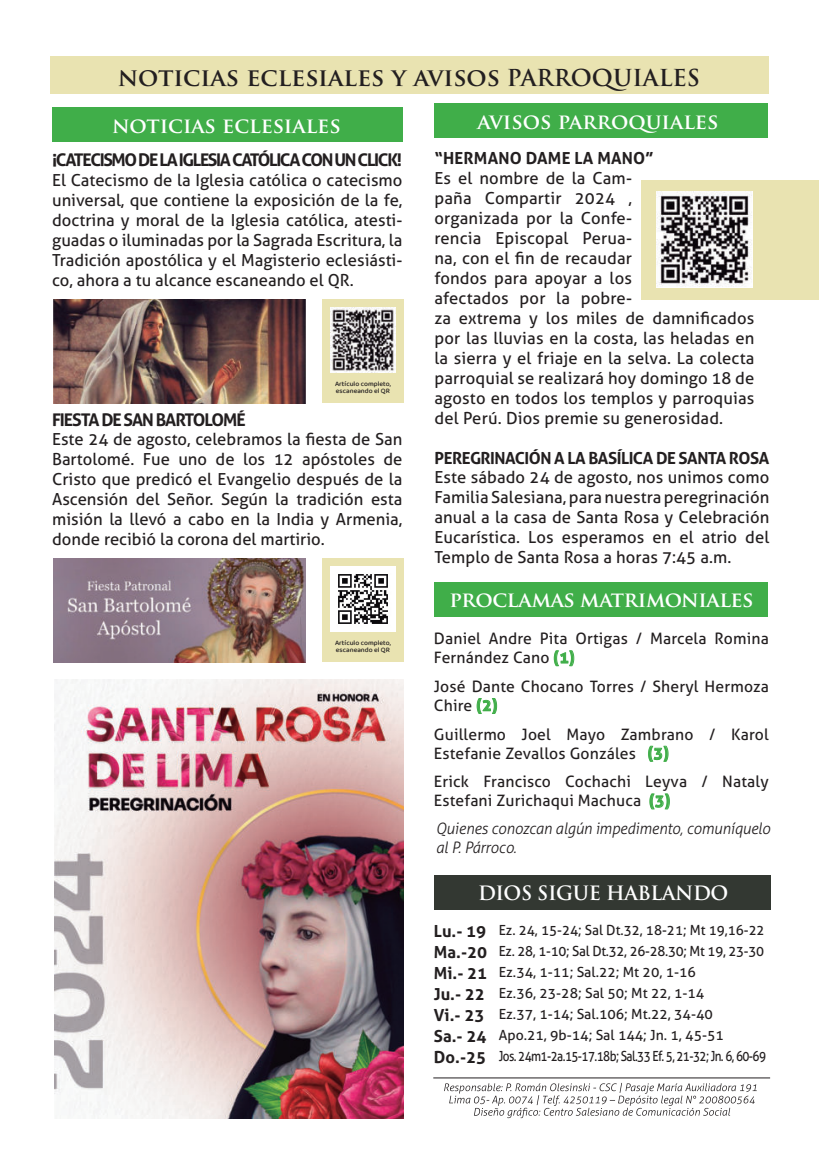
<style>
.page{position:relative;width:819px;height:1161px;background:#fff}
.page>*{position:absolute;margin:0;border:0;box-sizing:border-box;transform-origin:0 0}
.t1{font:700 24.5px "Trajan Pro";color:#231f20}
.t2{font:700 21px "Trajan Pro";letter-spacing:-.01em;color:#fff}
.t3{font:700 19.25px "Trajan Pro";letter-spacing:-.02em;color:#fff}
.t4{font:700 17.5px "Aller";letter-spacing:-.08em;color:#231f20}
.t5{font:700 17.5px "Aller";letter-spacing:-.06em;color:#231f20}
.t6{font:16.62px/19.9px "Aller";letter-spacing:.01em;color:#231f20;text-align:justify}
.t7{font:700 16.62px/21px "Aller";color:#231f20}
.t8{font:700 16.62px "Aller";letter-spacing:-.03em;color:#231f20}
.t9{font:700 16.62px "Aller";letter-spacing:.01em;color:#231f20}
.t10{font:15.75px/18.9px "Aller";letter-spacing:.01em;color:#231f20}
.t11{font:italic 300 15.75px/18.9px "Aller";letter-spacing:-.01em;color:#231f20;scale:.96 1}
.t12{font:14px/21px "Aller";color:#231f20;scale:.96 1}
.t13{font:7px/7px "Baloo Bhaijaan 2";color:#231f20}
.s1{font-size:22.75px}
.s2{font-weight:700;color:#40ae49}
</style>
<div class="page">
<hr style="left:433px;top:1077px;width:337px;height:1px;background:#231f20">
<svg style="left:444px;top:1083px;width:312px;height:35px"></svg>
<div style="left:50px;top:56px;width:718px;height:38px;background:#e9e3b1"></div>
<div style="left:434px;top:103px;width:333px;height:35px;background:#40ae49"></div>
<div style="left:434px;top:581px;width:333px;height:35px;background:#40ae49"></div>
<div style="left:434px;top:875px;width:336px;height:35px;background:#333832"></div>
<div style="left:52px;top:107px;width:350px;height:35px;background:#40ae49"></div>
<img style="left:53px;top:299px;width:252px;height:104px">
<img style="left:53px;top:558px;width:252px;height:104px">
<img style="left:55px;top:680px;width:348px;height:438px">
<div style="left:322px;top:299px;width:81px;height:104px;background:#e9e3b1"></div>
<div style="left:642px;top:180px;width:177px;height:119px;background:#e9e3b1"></div>
<div style="left:322px;top:558px;width:81px;height:104px;background:#e9e3b1"></div>
<img style="left:330px;top:308px;width:65px;height:64px">
<img style="left:656px;top:192px;width:96px;height:96px">
<img style="left:330px;top:567px;width:65px;height:64px">
<h1 class="t1" style="left:118px;top:67px;width:583px">noticias eclesiales y avisos <span class="s1">PARROQUIALES</span></h1>
<p class="t2" style="left:477px;top:112px;width:242px">avisos parroquiales</p>
<p class="t2" style="left:112px;top:116px;width:230px">noticias eclesiales</p>
<p class="t4" style="left:52px;top:150px;width:351px">¡CATECISMO DE LA IGLESIA CATÓLICA CON UN CLICK!</p>
<p class="t6" style="left:52px;top:171px;width:352px">El Catecismo de la Iglesia católica o catecismo universal, que contiene la exposición de la fe, doctrina y moral de la Iglesia católica, atesti&shy;guadas o iluminadas por la Sagrada Escritura, la Tradición apostólica y el Magisterio eclesiásti&shy;co, ahora a tu alcance escaneando el QR.</p>
<p class="t13" style="left:335px;top:381px;width:57px">Artículo completo, escaneando el QR</p>
<p class="t5" style="left:52px;top:409px;width:195px">FIESTA DE SAN BARTOLOMÉ</p>
<p class="t6" style="left:52px;top:429px;width:352px">Este 24 de agosto, celebramos la fiesta de San Bartolomé. Fue uno de los 12 apóstoles de Cristo que predicó el Evangelio después de la Ascensión del Señor. Según la tradición esta misión la llevó a cabo en la India y Armenia, donde recibió la corona del martirio.</p>
<p class="t13" style="left:335px;top:640px;width:57px">Artículo completo, escaneando el QR</p>
<p class="t9" style="left:434px;top:149px;width:221px">“HERMANO DAME LA MANO”</p>
<p class="t6" style="left:434px;top:169px;width:321px;text-align:left">Es el nombre de la Cam-<br>paña Compartir 2024 ,<br>organizada por la Confe-<br>rencia Episcopal Perua-<br>na, con el fin de recaudar<br>fondos para apoyar a los<br>afectados por la pobre-<br>za extrema y los miles de damnificados por las lluvias en la costa, las heladas en la sierra y el friaje en la selva. La colecta parroquial se realizará hoy domingo 18 de agosto en todos los templos y parroquias del Perú. Dios premie su generosidad.</p>
<p class="t8" style="left:434px;top:448px;width:336px">PEREGRINACIÓN A LA BASÍLICA DE SANTA ROSA</p>
<p class="t6" style="left:434px;top:468px;width:336px">Este sábado 24 de agosto, nos unimos como Familia Salesiana, para nuestra peregrinación anual a la casa de Santa Rosa y Celebración Eucarística. Los esperamos en el atrio del Templo de Santa Rosa a horas 7:45 a.m.</p>
<p class="t2" style="left:449px;top:591px;width:306px">proclamas matrimoniales</p>
<p class="t10" style="left:434px;top:630px;width:336px">Daniel Andre Pita Ortigas / Marcela Romina<br>Fernández Cano <span class="s2">(1)</span></p>
<p class="t10" style="left:434px;top:677px;width:336px">José Dante Chocano Torres / Sheryl Hermoza<br>Chire <span class="s2">(2)</span></p>
<p class="t10" style="left:434px;top:725px;width:336px">Guillermo Joel Mayo Zambrano / Karol<br>Estefanie Zevallos Gonzáles <span class="s2">(3)</span></p>
<p class="t10" style="left:434px;top:773px;width:336px">Erick Francisco Cochachi Leyva / Nataly<br>Estefani Zurichaqui Machuca <span class="s2">(3)</span></p>
<p class="t11" style="left:436px;top:821px;width:350px">Quienes conozcan algún impedimento, comuníquelo al P. Párroco.</p>
<p class="t3" style="left:478px;top:885px;width:252px">DIOS SIGUE HABLANDO</p>
<p class="t7" style="left:434px;top:921px;width:55px">Lu.- 19<br>Ma.-20<br>Mi.- 21<br>Ju.- 22<br>Vi.- 23<br>Sa.- 24<br>Do.-25</p>
<p class="t12" style="left:498px;top:920px;width:280px">Ez. 24, 15-24; Sal Dt.32, 18-21; Mt 19,16-22<br>Ez. 28, 1-10; Sal Dt.32, 26-28.30; Mt 19, 23-30<br>Ez.34, 1-11; Sal.22; Mt 20, 1-16<br>Ez.36, 23-28; Sal 50; Mt 22, 1-14<br>Ez.37, 1-14; Sal.106; Mt.22, 34-40<br>Apo.21, 9b-14; Sal 144; Jn. 1, 45-51<br>Jos. 24m1-2a.15-17.18b; Sal.33 Ef. 5, 21-32; Jn. 6, 60-69</p>
</div>
